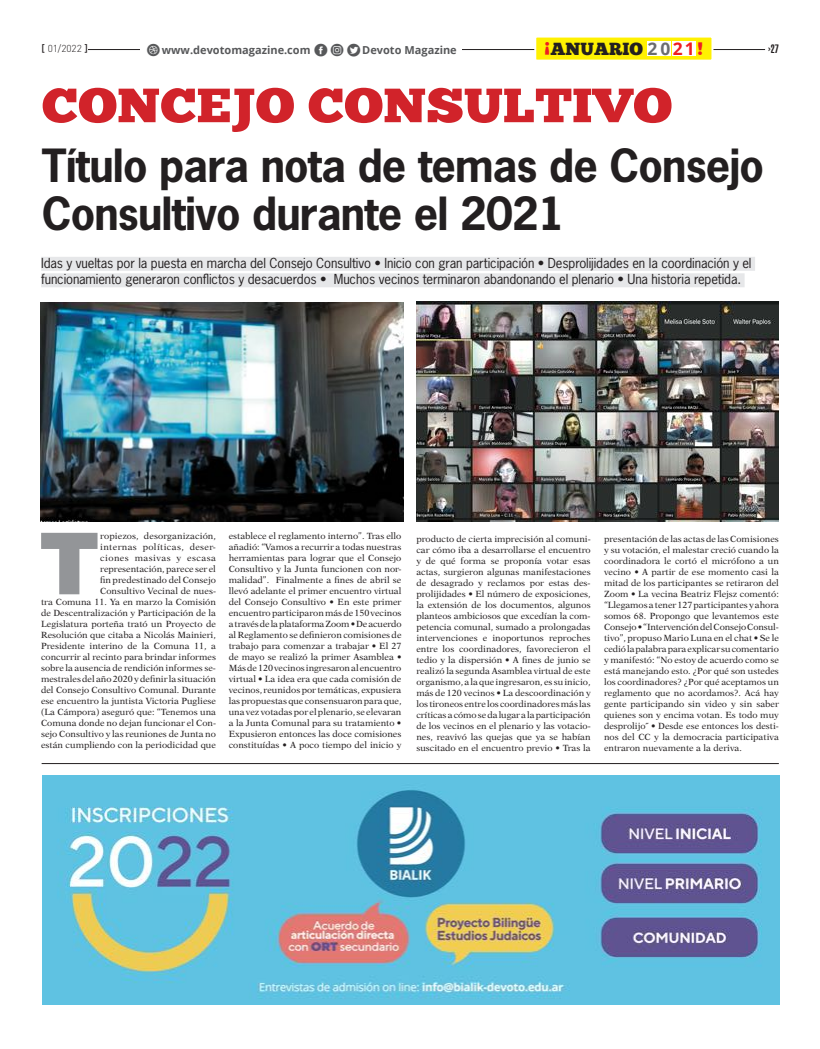
<style>
.page{position:relative;width:820px;height:1049px;background:#fff}
.page>*{position:absolute;margin:0;border:0;box-sizing:border-box;transform-origin:0 0}
.t1{font:900 85.4px "Helvetica LT Std";color:#939598}
.t2{font:48px "Chunk Five Ex";color:#d1232a;scale:1.1 1}
.t3{font:700 43px/48px "News Gothic";letter-spacing:-.02em;color:#231f20}
.t4{font:17.4px "Chunk Five Ex";color:#231f20;scale:1.05 1}
.t5{font:800 17.4px "Open Sans";color:#ee1d23}
.t6{font:13px/16.5px "News Gothic";letter-spacing:-.01em;color:#231f20}
.t7{font:12px "Helvetica LT Std Ultra Comp";color:#231f20}
.t8{font:700 11px "Open Sans";color:#57585a}
.t9{font:300 10px "DIN";color:#231f20}
.t10{font:9px/11px "New Aster";color:#231f20;text-align:justify}
.s1{font-weight:500}
.s2{font-family:"Social Circles";font-weight:400;font-size:23px}
.s3{font-family:"Open Sans";font-weight:700;color:#6c6d70}
.s4{font-family:"Open Sans";font-weight:700;color:#ee1d23}
.s5{font-size:18px;color:#ee1d23}
.s6{font-family:"Helvetica LT Std";font-weight:700;font-size:10px}
</style>
<div class="page">
<hr style="left:42px;top:763px;width:736px;height:1px;background:#231f20">
<img style="left:42px;top:775px;width:737px;height:230px">
<div style="left:41px;top:257px;width:713px;height:14px;background:#e6e7e9"></div>
<div style="left:41px;top:273px;width:703px;height:14px;background:#e6e7e9"></div>
<img style="left:40px;top:302px;width:363px;height:219px">
<img style="left:416px;top:301px;width:362px;height:220px">
<hr style="left:52px;top:49px;width:712px;height:1px;background:#231f20">
<div style="left:41px;top:44px;width:47px;height:12px;background:#fff"></div>
<div style="left:140px;top:40px;width:322px;height:21px;background:#fff"></div>
<svg style="left:534px;top:37px;width:180px;height:23px;background:#fef21b"></svg>
<div style="left:646px;top:42px;width:12px;height:14px;background:#fff"></div>
<div style="left:659px;top:42px;width:12px;height:14px;background:#fff"></div>
<div style="left:671px;top:42px;width:12px;height:14px;background:#fff"></div>
<div style="left:684px;top:42px;width:11px;height:14px;background:#fff"></div>
<p class="t9" style="left:42px;top:43px;width:48px"><span class="s1">[</span> 01/2022 <span class="s1">]</span></p>
<p class="t8" style="left:146px;top:42px;width:312px"><span class="s2">a</span>www.devotomagazine.com <span class="s2">f$t</span>Devoto Magazine</p>
<h3 class="t4" style="left:544px;top:36px;width:152px"><sup>¡</sup>ANUARIO <span class="s3">2 0</span> <span class="s4">1</span> <span class="s5">!</span></h3>
<h3 class="t5" style="left:672px;top:36px;width:12px">2</h3>
<h3 class="t7" style="left:767px;top:41px;width:13px"><span class="s6">›</span>27</h3>
<h2 class="t2" style="left:42px;top:69px;width:574px">CONCEJO CONSULTIVO</h2>
<h3 class="t3" style="left:42px;top:141px;width:723px">Título para nota de temas de Consejo<br>Consultivo durante el 2021</h3>
<p class="t6" style="left:41px;top:254px;width:711px">Idas y vueltas por la puesta en marcha del Consejo Consultivo • Inicio con gran participación • Desprolijidades en la coordinación y el funcionamiento generaron conflictos y desacuerdos • Muchos vecinos terminaron abandonando el plenario • Una historia repetida.</p>
<p class="t10" style="left:41px;top:531px;width:176px;text-align:right">ropiezos, desorganización,<br>internas políticas, deser-<br>ciones masivas y escasa representación, parece ser el<br>fin predestinado del Consejo<br>Consultivo Vecinal de nues-<br>tra Comuna 11. Ya en marzo la Comisión de Descentralización y Participación de la Legislatura porteña trató un Proyecto de Resolución que citaba a Nicolás Mainieri, Presidente interino de la Comuna 11, a concurrir al recinto para brindar informes sobre la ausencia de rendición informes se&shy;mestrales del año 2020 y definir la situación del Consejo Consultivo Comunal. Durante ese encuentro la juntista Victoria Pugliese (La Cámpora) aseguró que: “Tenemos una Comuna donde no dejan funcionar el Con&shy;sejo Consultivo y las reuniones de Junta no están cumpliendo con la periodicidad que</p>
<p class="t10" style="left:229px;top:530px;width:174px">establece el reglamento interno”. Tras ello añadió: “Vamos a recurrir a todas nuestras herramientas para lograr que el Consejo Consultivo y la Junta funcionen con nor&shy;malidad”. Finalmente a fines de abril se llevó adelante el primer encuentro virtual del Consejo Consultivo • En este primer encuentro participaron más de 150 vecinos a través de la plataforma Zoom • De acuerdo al Reglamento se definieron comisiones de trabajo para comenzar a trabajar • El 27 de mayo se realizó la primer Asamblea • Más de 120 vecinos ingresaron al encuentro virtual • La idea era que cada comisión de vecinos, reunidos por temáticas, expusiera las propuestas que consensuaron para que, una vez votadas por el plenario, se elevaran a la Junta Comunal para su tratamiento • Expusieron entonces las doce comisiones constituídas • A poco tiempo del inicio y</p>
<p class="t10" style="left:416px;top:533px;width:176px">producto de cierta imprecisión al comuni&shy;car cómo iba a desarrollarse el encuentro y de qué forma se proponía votar esas actas, surgieron algunas manifestaciones de desagrado y reclamos por estas des&shy;prolijidades • El número de exposiciones, la extensión de los documentos, algunos planteos ambiciosos que excedían la com&shy;petencia comunal, sumado a prolongadas intervenciones e inoportunos reproches entre los coordinadores, favorecieron el tedio y la dispersión • A fines de junio se realizó la segunda Asamblea virtual de este organismo, a la que ingresaron, es su inicio, más de 120 vecinos • La descoordinación y los tironeos entre los coordinadores más las críticas a cómo se da lugar a la participación de los vecinos en el plenario y las votacio&shy;nes, reavivó las quejas que ya se habían suscitado en el encuentro previo • Tras la</p>
<p class="t10" style="left:603px;top:533px;width:176px">presentación de las actas de las Comisiones y su votación, el malestar creció cuando la coordinadora le cortó el micrófono a un vecino • A partir de ese momento casi la mitad de los participantes se retiraron del Zoom • La vecina Beatriz Flejsz comentó: “Llegamos a tener 127 participantes y ahora somos 68. Propongo que levantemos este Consejo • “Intervención del Consejo Consul&shy;tivo”, propuso Mario Luna en el chat • Se le cedió la palabra para explicar su comentario y manifestó: “No estoy de acuerdo como se está manejando esto. ¿Por qué son ustedes los coordinadores? ¿Por qué aceptamos un reglamento que no acordamos?. Acá hay gente participando sin video y sin saber quienes son y encima votan. Es todo muy desprolijo˝ • Desde ese entonces los desti&shy;nos del CC y la democracia participativa entraron nuevamente a la deriva.</p>
<h1 class="t1" style="left:38px;top:508px;width:63px">T</h1>
</div>
